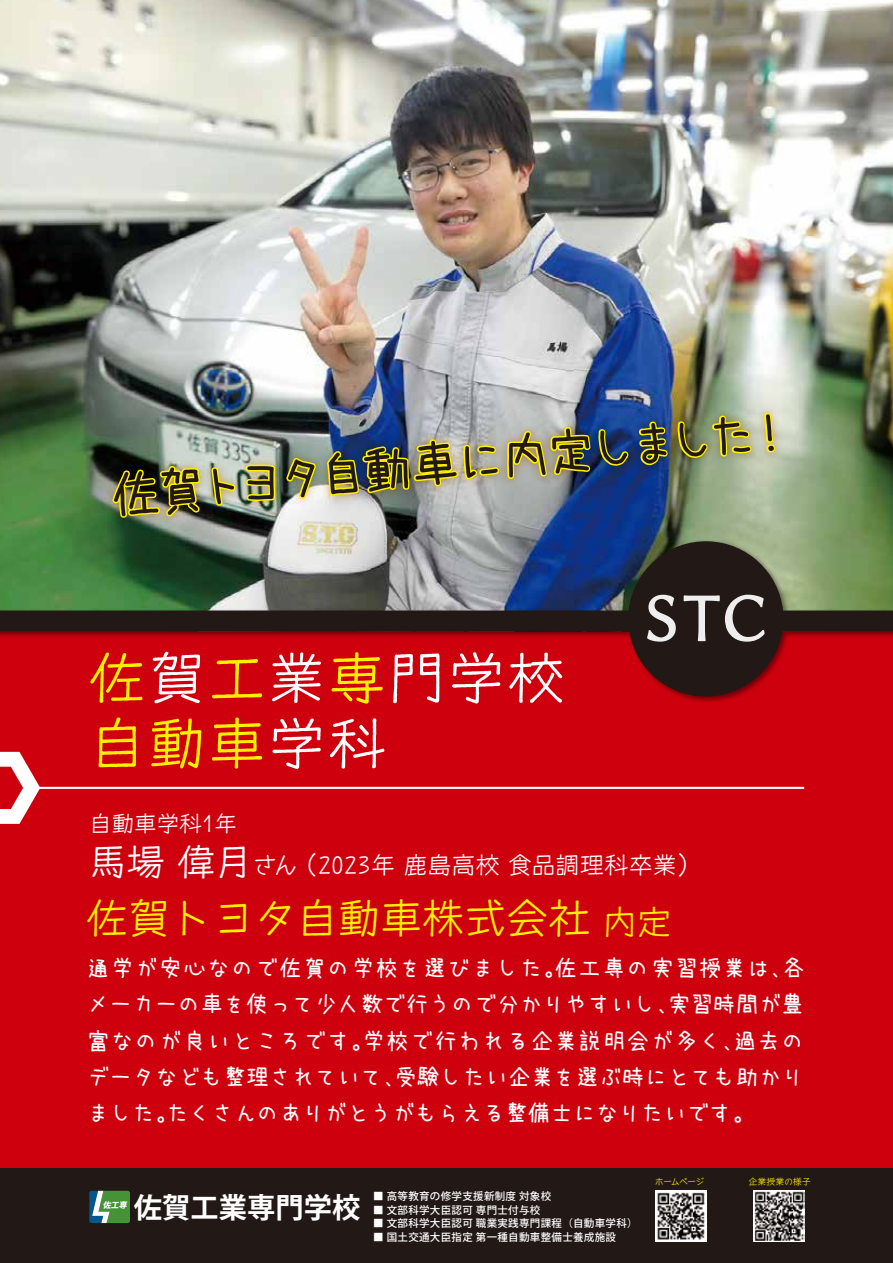
<style>
.page{position:relative;width:893px;height:1263px;background:#ce000e}
.page>*{position:absolute;margin:0;border:0;box-sizing:border-box;transform-origin:0 0}
.t1{font:57px/65.6px "September N 3";letter-spacing:.05em;color:#fff}
.t2{font:49.5px "uzura font";color:#221815}
.t3{font:42px "September N 3";color:#fef000}
.t4{font:700 28.35px "Koz Go Pro";color:#fff}
.t5{font:24px "September N 3";letter-spacing:.005em;color:#fff}
.t6{font:22.5px/36px "uzura font";letter-spacing:.005em;color:#fff;text-align:justify}
.t7{font:22.5px "September N 3";color:#fff}
.t8{font:500 10.5px "Koz Go Pro";letter-spacing:.03em;color:#fff}
.t9{font:9px "September N 3";letter-spacing:-.005em;color:#fef000}
.t10{font:9px "September N 3";letter-spacing:-.04em;color:#fef000}
.t11{font:italic 800 8.1px "Koz Go Pro";color:#fff}
.s1{color:#fef000}
.s2{font-size:37.5px}
.s3{font-size:34.5px}
</style>
<div class="page">
<div style="left:0;top:1169px;width:893px;height:94px;background:#221815"></div>
<img style="left:0;top:0;width:893px;height:537px">
<svg style="left:0;top:752px;width:40px;height:72px"></svg>
<hr style="left:28px;top:787px;width:776px;height:2px;background:#fff">
<svg style="left:89px;top:1191px;width:41px;height:32px"></svg>
<img style="left:94px;top:390px;width:717px;height:146px">
<img style="left:111px;top:464px;width:91px;height:55px">
<svg style="left:209px;top:466px;width:29px;height:42px"></svg>
<svg style="left:244px;top:463px;width:33px;height:40px"></svg>
<svg style="left:285px;top:456px;width:32px;height:45px"></svg>
<img style="left:325px;top:437px;width:175px;height:61px">
<img style="left:506px;top:425px;width:124px;height:56px">
<svg style="left:637px;top:420px;width:33px;height:47px;background:#788544"></svg>
<img style="left:676px;top:413px;width:77px;height:98px">
<svg style="left:762px;top:411px;width:15px;height:115px;background:#c6cb92"></svg>
<img style="left:655px;top:1191px;width:51px;height:51px">
<img style="left:754px;top:1191px;width:51px;height:50px">
<img style="left:0;top:537px;width:893px;height:165px">
<svg style="left:0;top:540px;width:893px;height:158px"></svg>
<svg style="left:647px;top:595px;width:29px;height:47px"></svg>
<svg style="left:684px;top:595px;width:80px;height:47px;background:#5a5250"></svg>
<h2 class="t2" style="left:109px;top:474px;width:687px;rotate:-6deg">佐賀トヨタ自動車に内定しました！</h2>
<h1 class="t1" style="left:89px;top:645px;width:477px"><span class="s1">佐</span>賀<span class="s1">工</span>業<span class="s1">専</span>門学校<span class="s1">自動車</span>学科</h1>
<p class="t7" style="left:89px;top:812px;width:149px">自動車学科1年</p>
<p class="t5" style="left:89px;top:853px;width:613px"><span class="s2">馬場 偉月</span>さん（2023年鹿島高校食品調理科卒業）</p>
<h3 class="t3" style="left:86px;top:897px;width:587px">佐賀トヨタ自動車株式会社 <span class="s3">内定</span></h3>
<p class="t6" style="left:87px;top:950px;width:719px">通学が安心なので佐賀の学校を選びました。佐工専の実習授業は、各メーカーの車を使って少人数で行うので分かりやすいし、実習時間が豊富なのが良いところです。学校で行われる企業説明会が多く、過去のデータなども整理されていて、受験したい企業を選ぶ時にとても助かりました。たくさんのありがとうがもらえる整備士になりたいです。</p>
<p class="t11" style="left:103px;top:1199px;width:28px">佐工専</p>
<p class="t4" style="left:134px;top:1189px;width:228px">佐賀工業専門学校</p>
<p class="t8" style="left:373px;top:1189px;width:179px">■ 高等教育の修学支援新制度対象校</p>
<p class="t8" style="left:373px;top:1203px;width:169px">■ 文部科学大臣認可専門士付与校</p>
<p class="t8" style="left:373px;top:1216px;width:266px">■ 文部科学大臣認可職業実践専門課程（自動車学科）</p>
<p class="t8" style="left:373px;top:1230px;width:244px">■ 国土交通大臣指定第一種自動車整備士養成施設</p>
<p class="t10" style="left:655px;top:1177px;width:51px">ホームページ</p>
<p class="t9" style="left:748px;top:1177px;width:64px">企業授業の様子</p>
</div>
